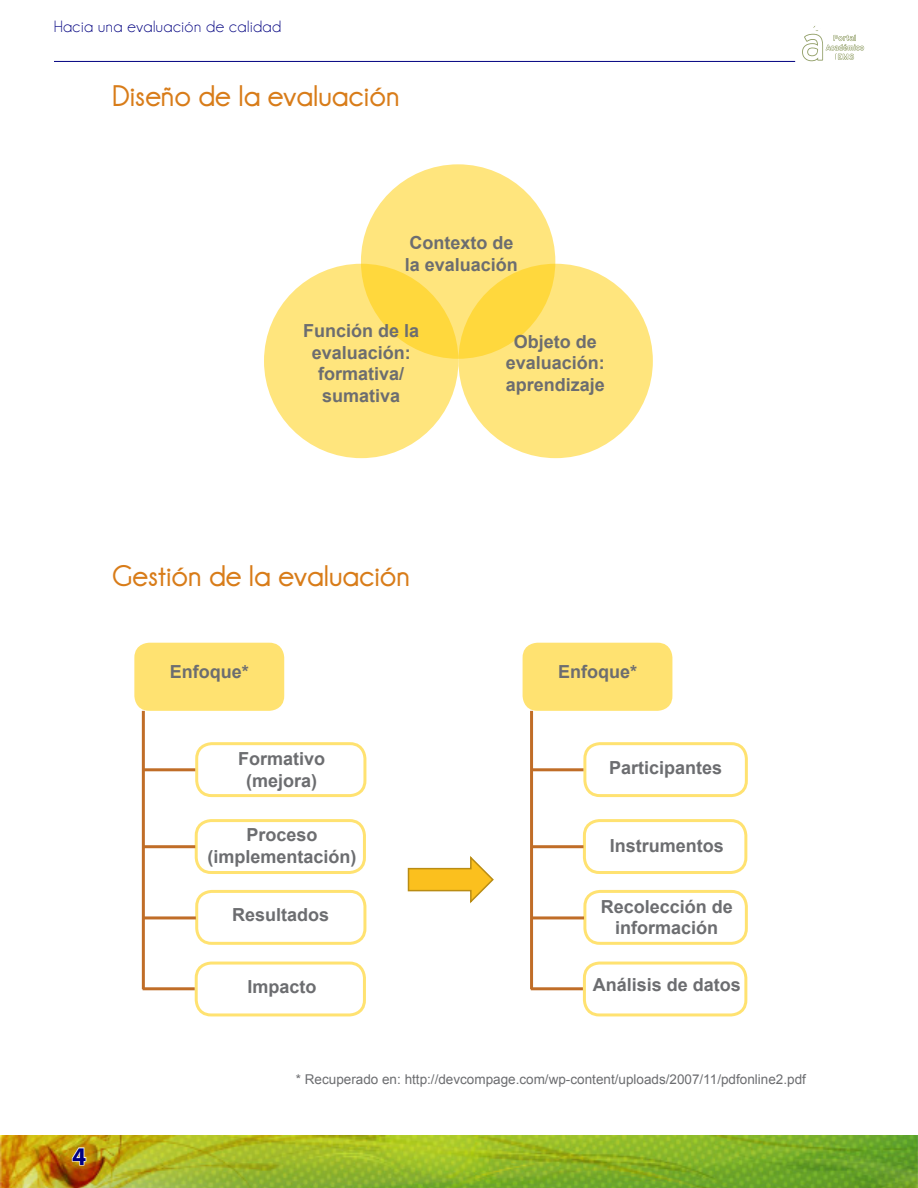
<style>
.page{position:relative;width:918px;height:1188px;background:#fff}
.page>*{position:absolute;margin:0;border:0;box-sizing:border-box;transform-origin:0 0}
.Título_DIANA{font:700 30px "Champagne&Limousines";color:#d87c19}
.t1{font:700 25.5px "Myriad Pro";color:#000080}
.t2{font:700 18px/21.6px "Arial";color:#6c6d70;text-align:center}
.t3{font:16.5px "Champagne&Limousines";letter-spacing:.03em;color:#000080}
.t4{font:13.5px "Arial";color:#6c6d70}
</style>
<div class="page">
<img style="left:1px;top:1135px;width:917px;height:53px">
<svg style="left:71px;top:1147px;width:16px;height:19px"></svg>
<svg style="left:802px;top:26px;width:62px;height:35px"></svg>
<hr style="left:54px;top:61px;width:741px;height:1px;background:#000080">
<div style="left:361px;top:164px;width:194px;height:195px;background:#ffe57d;border-radius:50%"></div>
<svg style="left:264px;top:264px;width:194px;height:194px;background:#ffe272"></svg>
<svg style="left:458px;top:264px;width:195px;height:194px;background:#ffe272"></svg>
<div style="left:134px;top:643px;width:150px;height:68px;background:#ffe271;border-radius:15px"></div>
<div style="left:523px;top:643px;width:149px;height:68px;background:#ffe271;border-radius:15px"></div>
<div style="left:195px;top:742px;width:171px;height:55px;border:3px solid #fc0;border-radius:15px"></div>
<div style="left:583px;top:742px;width:165px;height:55px;border:3px solid #fc0;border-radius:15px"></div>
<div style="left:195px;top:819px;width:171px;height:55px;border:3px solid #fc0;border-radius:15px"></div>
<div style="left:583px;top:819px;width:164px;height:55px;border:3px solid #fc0;border-radius:15px"></div>
<div style="left:195px;top:890px;width:171px;height:55px;border:3px solid #fc0;border-radius:15px"></div>
<div style="left:583px;top:890px;width:165px;height:55px;border:3px solid #fc0;border-radius:15px"></div>
<div style="left:195px;top:962px;width:171px;height:54px;border:3px solid #fc0;border-radius:15px"></div>
<div style="left:583px;top:962px;width:164px;height:54px;border:3px solid #fc0;border-radius:15px"></div>
<svg style="left:407px;top:856px;width:87px;height:48px"></svg>
<hr style="left:142px;top:711px;width:3px;height:278px;background:#c06d27">
<hr style="left:530px;top:711px;width:3px;height:278px;background:#c06d27">
<hr style="left:143px;top:768px;width:52px;height:3px;background:#c06d27">
<hr style="left:531px;top:768px;width:52px;height:3px;background:#c06d27">
<hr style="left:143px;top:845px;width:52px;height:3px;background:#c06d27">
<hr style="left:531px;top:845px;width:52px;height:3px;background:#c06d27">
<hr style="left:144px;top:916px;width:52px;height:3px;background:#c06d27">
<hr style="left:532px;top:916px;width:52px;height:3px;background:#c06d27">
<hr style="left:143px;top:987px;width:52px;height:3px;background:#c06d27">
<hr style="left:531px;top:987px;width:52px;height:3px;background:#c06d27">
<p class="t3" style="left:54px;top:17px;width:229px">Hacia una evaluación de calidad</p>
<p class="Título_DIANA" style="left:112px;top:79px;width:289px">Diseño de la evaluación</p>
<p class="t2" style="left:405px;top:233px;width:115px;text-align:left">Contexto de la evaluación</p>
<p class="t2" style="left:303px;top:321px;width:118px">Función de la evaluación: formativa/ sumativa</p>
<p class="t2" style="left:506px;top:331px;width:101px">Objeto de evaluación: aprendizaje</p>
<p class="Título_DIANA" style="left:112px;top:559px;width:300px">Gestión de la evaluación</p>
<p class="t2" style="left:170px;top:661px;width:81px">Enfoque*</p>
<p class="t2" style="left:558px;top:661px;width:81px">Enfoque*</p>
<p class="t2" style="left:238px;top:749px;width:89px">Formativo (mejora)</p>
<p class="t2" style="left:609px;top:757px;width:115px">Participantes</p>
<p class="t2" style="left:208px;top:825px;width:151px">Proceso (implementación)</p>
<p class="t2" style="left:610px;top:835px;width:116px">Instrumentos</p>
<p class="t2" style="left:232px;top:905px;width:99px">Resultados</p>
<p class="t2" style="left:601px;top:896px;width:134px">Recolección de información</p>
<p class="t2" style="left:248px;top:976px;width:71px">Impacto</p>
<p class="t2" style="left:593px;top:975px;width:150px">Análisis de datos</p>
<h2 class="t1" style="left:72px;top:1140px;width:16px">4</h2>
<p class="t4" style="left:296px;top:1071px;width:512px">* Recuperado en: http://devcompage.com/wp-content/uploads/2007/11/pdfonline2.pdf</p>
</div>
